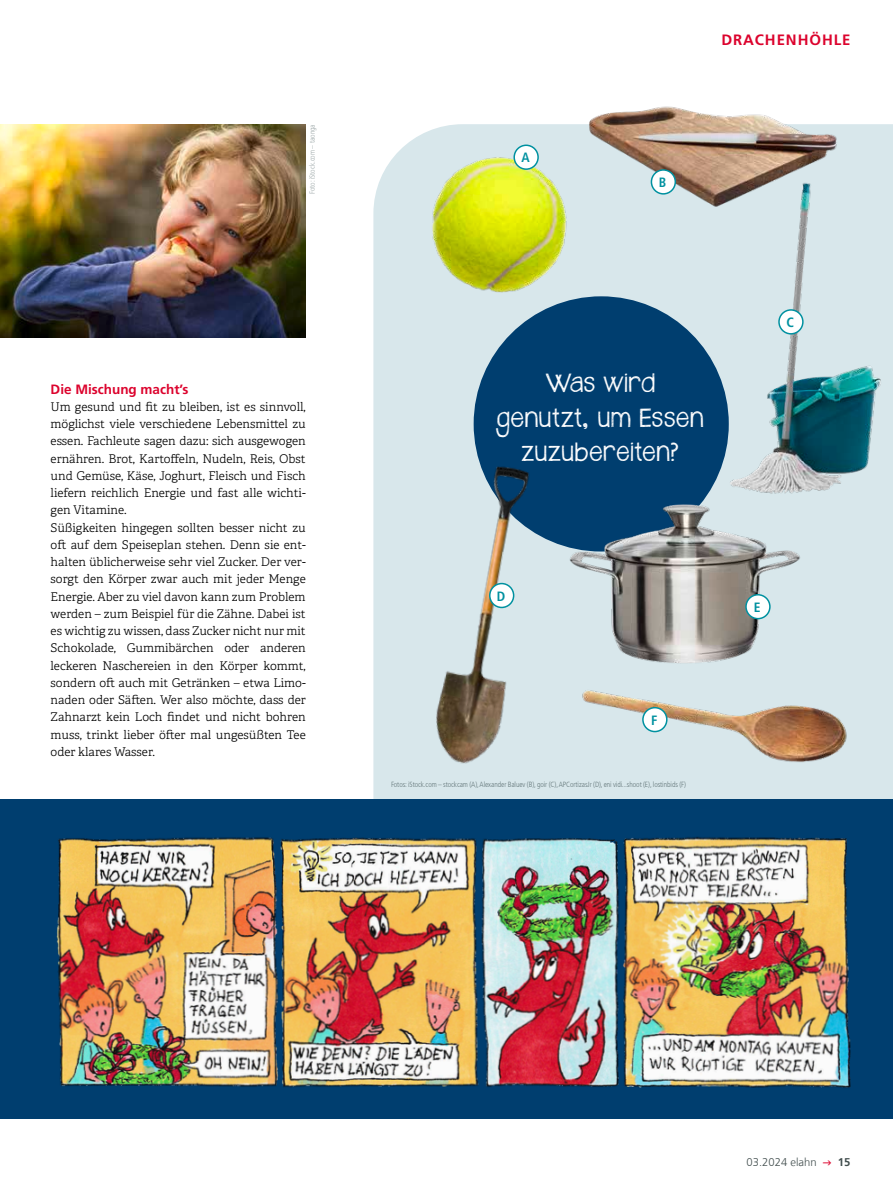
<style>
.page{position:relative;width:893px;height:1191px;background:#fff}
.page>*{position:absolute;margin:0;border:0;box-sizing:border-box;transform-origin:0 0}
.t1{font:21px/34.5px "Janda Safeand Sound";letter-spacing:.025em;color:#fff;text-align:center}
.t2{font:700 15px "Frutiger LT Com";letter-spacing:.06em;color:#dc032d}
.t3{font:700 13.5px "Frutiger LT Com";color:#dc032d}
.t4{font:700 condensed 13.5px "Frutiger LT Com";color:#0091a0}
.t5{font:300 12px/17.2px "Adelle";color:#000}
.t6{font:300 11.25px "Frutiger LT Com";color:#434f4f}
.t7{font:700 11.25px "Frutiger LT Com";color:#434f4f}
.t8{font:300 condensed 7.5px "Frutiger LT Com";letter-spacing:-.01em;color:#7a8788}
.t9{font:300 condensed 7.5px "Frutiger LT Com";color:#a0aaab}
</style>
<div class="page">
<div style="left:373px;top:124px;width:520px;height:675px;background:#d8e7eb"></div>
<div style="left:0;top:799px;width:893px;height:319px;background:#003e6f"></div>
<img style="left:0;top:124px;width:306px;height:213px">
<div style="left:474px;top:296px;width:255px;height:255px;background:#003e6f;border-radius:50%"></div>
<img style="left:56px;top:836px;width:795px;height:252px">
<img style="left:560px;top:615px;width:290px;height:184px">
<img style="left:566px;top:486px;width:254px;height:195px">
<img style="left:424px;top:151px;width:162px;height:158px">
<div style="left:514px;top:145px;width:24px;height:24px;background:#fff;border-radius:50%"></div>
<div style="left:513px;top:144px;width:26px;height:26px;border:2px solid #0091a0;border-radius:50%"></div>
<div style="left:643px;top:707px;width:24px;height:24px;background:#fff;border-radius:50%"></div>
<div style="left:642px;top:707px;width:25px;height:25px;border:2px solid #0091a0;border-radius:50%"></div>
<div style="left:746px;top:595px;width:24px;height:23px;background:#fff;border-radius:50%"></div>
<div style="left:745px;top:594px;width:26px;height:25px;border:2px solid #0091a0;border-radius:50%"></div>
<img style="left:581px;top:106px;width:266px;height:126px">
<img style="left:723px;top:172px;width:170px;height:325px">
<div style="left:779px;top:310px;width:24px;height:24px;background:#fff;border-radius:50%"></div>
<div style="left:778px;top:309px;width:26px;height:25px;border:2px solid #0091a0;border-radius:50%"></div>
<div style="left:651px;top:170px;width:24px;height:24px;background:#fff;border-radius:50%"></div>
<div style="left:651px;top:169px;width:25px;height:26px;border:2px solid #0091a0;border-radius:50%"></div>
<img style="left:373px;top:425px;width:193px;height:356px">
<div style="left:490px;top:583px;width:24px;height:24px;background:#fff;border-radius:50%"></div>
<div style="left:489px;top:583px;width:25px;height:25px;border:2px solid #0091a0;border-radius:50%"></div>
<p class="t9" style="left:308px;top:194px;width:72px;rotate:-90deg">Foto: iStock.com – taonga</p>
<p class="t3" style="left:51px;top:381px;width:139px">Die Mischung macht’s</p>
<p class="t5" style="left:51px;top:398px;width:257px">Um gesund und fit zu bleiben, ist es sinnvoll, möglichst viele verschiedene Lebensmittel zu essen. Fachleute sagen dazu: sich ausgewogen ernähren. Brot, Kartoffeln, Nudeln, Reis, Obst und Gemüse, Käse, Joghurt, Fleisch und Fisch liefern reichlich Energie und fast alle wichti&shy;gen Vitamine.<br>Süßigkeiten hingegen sollten besser nicht zu oft auf dem Speiseplan stehen. Denn sie ent&shy;halten üblicherweise sehr viel Zucker. Der ver&shy;sorgt den Körper zwar auch mit jeder Menge Energie. Aber zu viel davon kann zum Problem werden – zum Beispiel für die Zähne. Dabei ist es wichtig zu wissen, dass Zucker nicht nur mit Schokolade, Gummibärchen oder anderen leckeren Naschereien in den Körper kommt, sondern oft auch mit Getränken – etwa Limo&shy;naden oder Säften. Wer also möchte, dass der Zahnarzt kein Loch findet und nicht bohren muss, trinkt lieber öfter mal ungesüßten Tee oder klares Wasser.</p>
<p class="t4" style="left:521px;top:150px;width:10px">A</p>
<p class="t4" style="left:659px;top:174px;width:9px">B</p>
<p class="t2" style="left:721px;top:31px;width:131px">DRACHENHÖHLE</p>
<h1 class="t1" style="left:497px;top:368px;width:209px">Was wird genutzt, um Essen zuzubereiten?</h1>
<p class="t4" style="left:786px;top:314px;width:9px">C</p>
<p class="t4" style="left:497px;top:588px;width:10px">D</p>
<p class="t4" style="left:651px;top:712px;width:8px">F</p>
<p class="t8" style="left:391px;top:779px;width:296px">Fotos: iStock.com – stockcam (A), Alexander Baluev (B), goir (C), APCortizasJr (D), eni vidi...shoot (E), lostinbids (F)</p>
<p class="t4" style="left:754px;top:599px;width:8px">E</p>
<p class="t6" style="left:747px;top:1155px;width:72px">03.2024 elahn</p>
<p class="t7" style="left:838px;top:1155px;width:14px">15</p>
</div>
